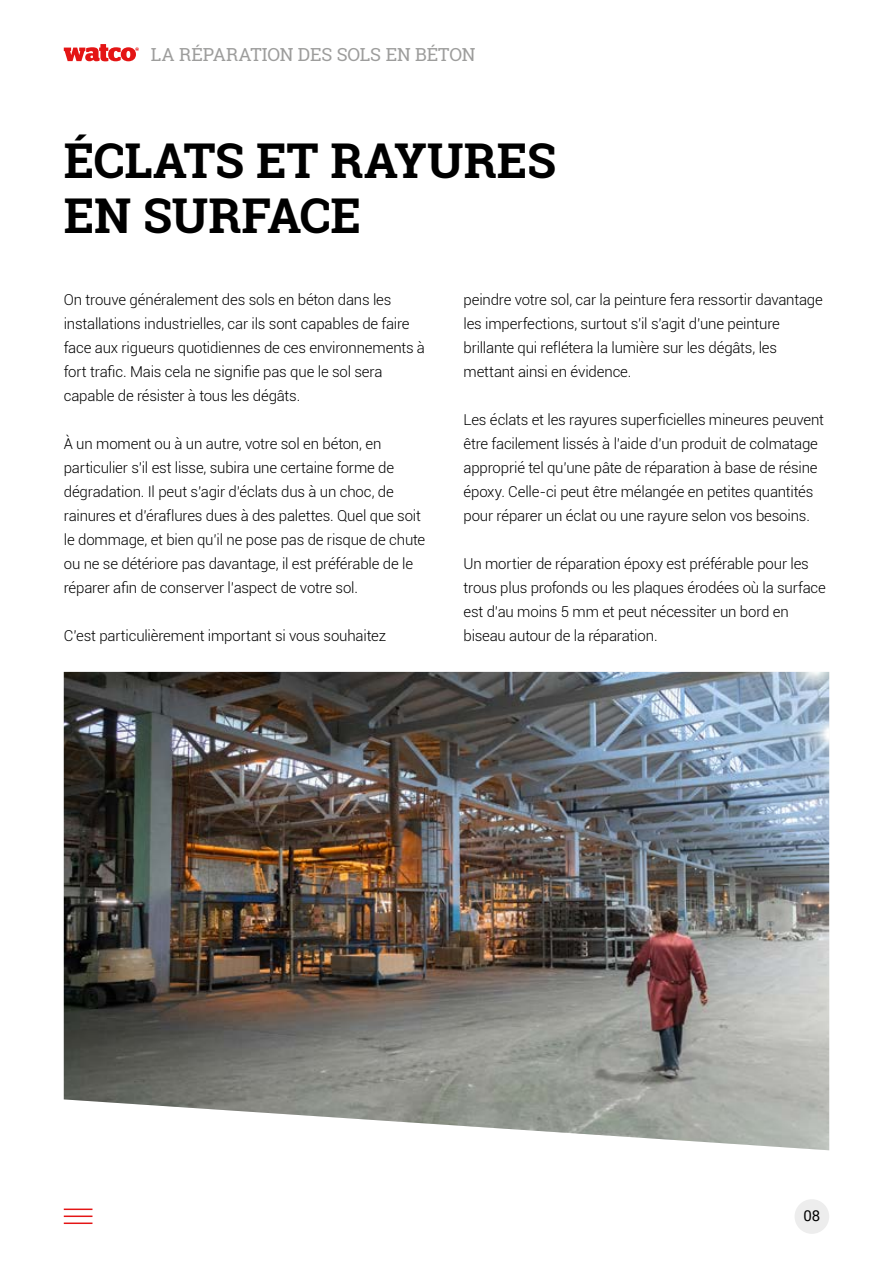
<style>
.page{position:relative;width:893px;height:1263px;background:#fff}
.page>*{position:absolute;margin:0;border:0;box-sizing:border-box;transform-origin:0 0}
.t1{font:700 48px/55.5px "Roboto Slab";letter-spacing:-.005em;color:#000}
.t2{font:18px "Roboto Slab";letter-spacing:-.01em;color:#9d9d9c}
.t3{font:300 15px/24px "Roboto";letter-spacing:-.01em;color:#000}
.t4{font:15px "Roboto";color:#000}
</style>
<div class="page">
<svg style="left:64px;top:44px;width:75px;height:17px"></svg>
<hr style="left:64px;top:1222px;width:28px;height:2px;background:#e41515">
<hr style="left:64px;top:1215px;width:28px;height:2px;background:#e41515">
<hr style="left:64px;top:1208px;width:28px;height:2px;background:#e41515">
<div style="left:794px;top:1199px;width:35px;height:35px;background:#ededed;border-radius:50%"></div>
<img style="left:64px;top:672px;width:765px;height:478px">
<p class="t2" style="left:151px;top:43px;width:326px">LA RÉPARATION DES SOLS EN BÉTON</p>
<h1 class="t1" style="left:64px;top:132px;width:494px">ÉCLATS ET RAYURES<br>EN SURFACE</h1>
<p class="t3" style="left:64px;top:287px;width:363px">On trouve généralement des sols en béton dans les installations industrielles, car ils sont capables de faire face aux rigueurs quotidiennes de ces environnements à fort trafic. Mais cela ne signifie pas que le sol sera capable de résister à tous les dégâts.</p>
<p class="t3" style="left:64px;top:431px;width:363px">À un moment ou à un autre, votre sol en béton, en particulier s’il est lisse, subira une certaine forme de dégradation. Il peut s’agir d’éclats dus à un choc, de rainures et d’éraflures dues à des palettes. Quel que soit le dommage, et bien qu’il ne pose pas de risque de chute ou ne se détériore pas davantage, il est préférable de le réparer afin de conserver l’aspect de votre sol.</p>
<p class="t3" style="left:64px;top:623px;width:324px">C’est particulièrement important si vous souhaitez</p>
<p class="t3" style="left:463px;top:287px;width:361px">peindre votre sol, car la peinture fera ressortir davantage les imperfections, surtout s’il s’agit d’une peinture brillante qui reflétera la lumière sur les dégâts, les mettant ainsi en évidence.</p>
<p class="t3" style="left:463px;top:407px;width:362px">Les éclats et les rayures superficielles mineures peuvent être facilement lissés à l’aide d’un produit de colmatage approprié tel qu’une pâte de réparation à base de résine époxy. Celle-ci peut être mélangée en petites quantités pour réparer un éclat ou une rayure selon vos besoins.</p>
<p class="t3" style="left:463px;top:551px;width:364px">Un mortier de réparation époxy est préférable pour les trous plus profonds ou les plaques érodées où la surface est d’au moins 5 mm et peut nécessiter un bord en biseau autour de la réparation.</p>
<p class="t4" style="left:803px;top:1205px;width:19px">08</p>
</div>
